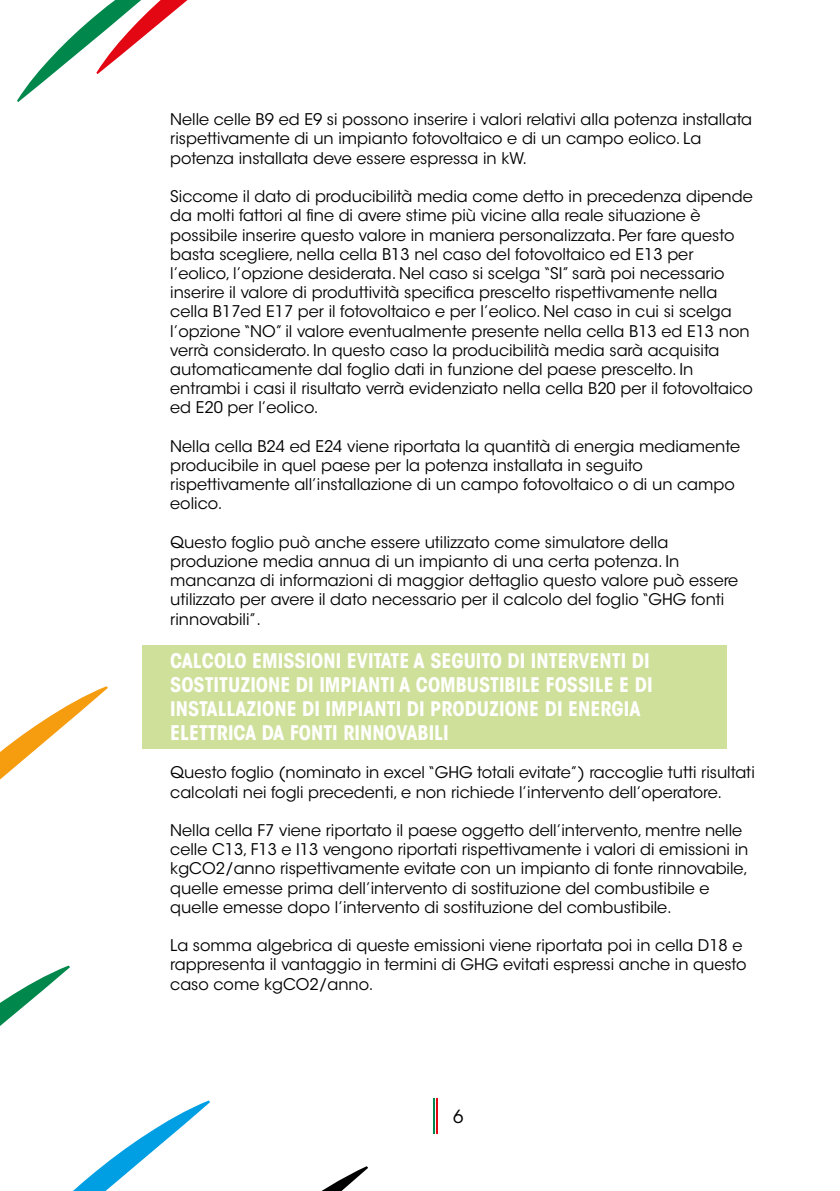
<style>
.page{position:relative;width:840px;height:1191px;background:#fff}
.page>*{position:absolute;margin:0;border:0;box-sizing:border-box;transform-origin:0 0}
.t1{font:700 condensed 20px/24px "ITC Avant Garde Std";color:#fff}
.t2{font:18px "ITC Avant Garde Std";color:#000}
.t3{font:16px/19.2px "ITC Avant Garde Std";color:#000}
</style>
<div class="page">
<svg style="left:0;top:686px;width:108px;height:94px"></svg>
<svg style="left:0;top:965px;width:368px;height:226px"></svg>
<svg style="left:17px;top:0;width:171px;height:102px"></svg>
<svg style="left:434px;top:1098px;width:1px;height:36px"></svg>
<hr style="left:433px;top:1098px;width:1px;height:36px;background:#00874b">
<hr style="left:436px;top:1098px;width:1px;height:36px;background:#e30613">
<div style="left:142px;top:645px;width:584px;height:103px;background:#cfe09b"></div>
<p class="t3" style="left:170px;top:110px;width:583px">Nelle celle B9 ed E9 si possono inserire i valori relativi alla potenza installata rispettivamente di un impianto fotovoltaico e di un campo eolico. La potenza installata deve essere espressa in kW.</p>
<p class="t3" style="left:170px;top:187px;width:584px">Siccome il dato di producibilità media come detto in precedenza dipende da molti fattori al fine di avere stime più vicine alla reale situazione è possibile inserire questo valore in maniera personalizzata. Per fare questo basta scegliere, nella cella B13 nel caso del fotovoltaico ed E13 per l’eolico, l’opzione desiderata. Nel caso si scelga “SI” sarà poi necessario inserire il valore di produttività specifica prescelto rispettivamente nella cella B17ed E17 per il fotovoltaico e per l’eolico. Nel caso in cui si scelga l’opzione “NO” il valore eventualmente presente nella cella B13 ed E13 non verrà considerato. In questo caso la producibilità media sarà acquisita automaticamente dal foglio dati in funzione del paese prescelto. In entrambi i casi il risultato verrà evidenziato nella cella B20 per il fotovoltaico ed E20 per l’eolico.</p>
<p class="t3" style="left:170px;top:436px;width:571px">Nella cella B24 ed E24 viene riportata la quantità di energia mediamente producibile in quel paese per la potenza installata in seguito rispettivamente all’installazione di un campo fotovoltaico o di un campo eolico.</p>
<p class="t3" style="left:170px;top:532px;width:569px">Questo foglio può anche essere utilizzato come simulatore della produzione media annua di un impianto di una certa potenza. In mancanza di informazioni di maggior dettaglio questo valore può essere utilizzato per avere il dato necessario per il calcolo del foglio “GHG fonti rinnovabili”.</p>
<p class="t1" style="left:170px;top:648px;width:483px">CALCOLO EMISSIONI EVITATE A SEGUITO DI INTERVENTI DI SOSTITUZIONE DI IMPIANTI A COMBUSTIBILE FOSSILE E DI INSTALLAZIONE DI IMPIANTI DI PRODUZIONE DI ENERGIA ELETTRICA DA FONTI RINNOVABILI</p>
<p class="t3" style="left:170px;top:763px;width:585px">Questo foglio (nominato in excel “GHG totali evitate”) raccoglie tutti risultati calcolati nei fogli precedenti, e non richiede l’intervento dell’operatore.</p>
<p class="t3" style="left:170px;top:820px;width:579px">Nella cella F7 viene riportato il paese oggetto dell’intervento, mentre nelle celle C13, F13 e I13 vengono riportati rispettivamente i valori di emissioni in kgCO2/anno rispettivamente evitate con un impianto di fonte rinnovabile, quelle emesse prima dell’intervento di sostituzione del combustibile e quelle emesse dopo l’intervento di sostituzione del combustibile.</p>
<p class="t3" style="left:170px;top:936px;width:577px">La somma algebrica di queste emissioni viene riportata poi in cella D18 e rappresenta il vantaggio in termini di GHG evitati espressi anche in questo caso come kgCO2/anno.</p>
<p class="t2" style="left:453px;top:1106px;width:12px">6</p>
</div>
